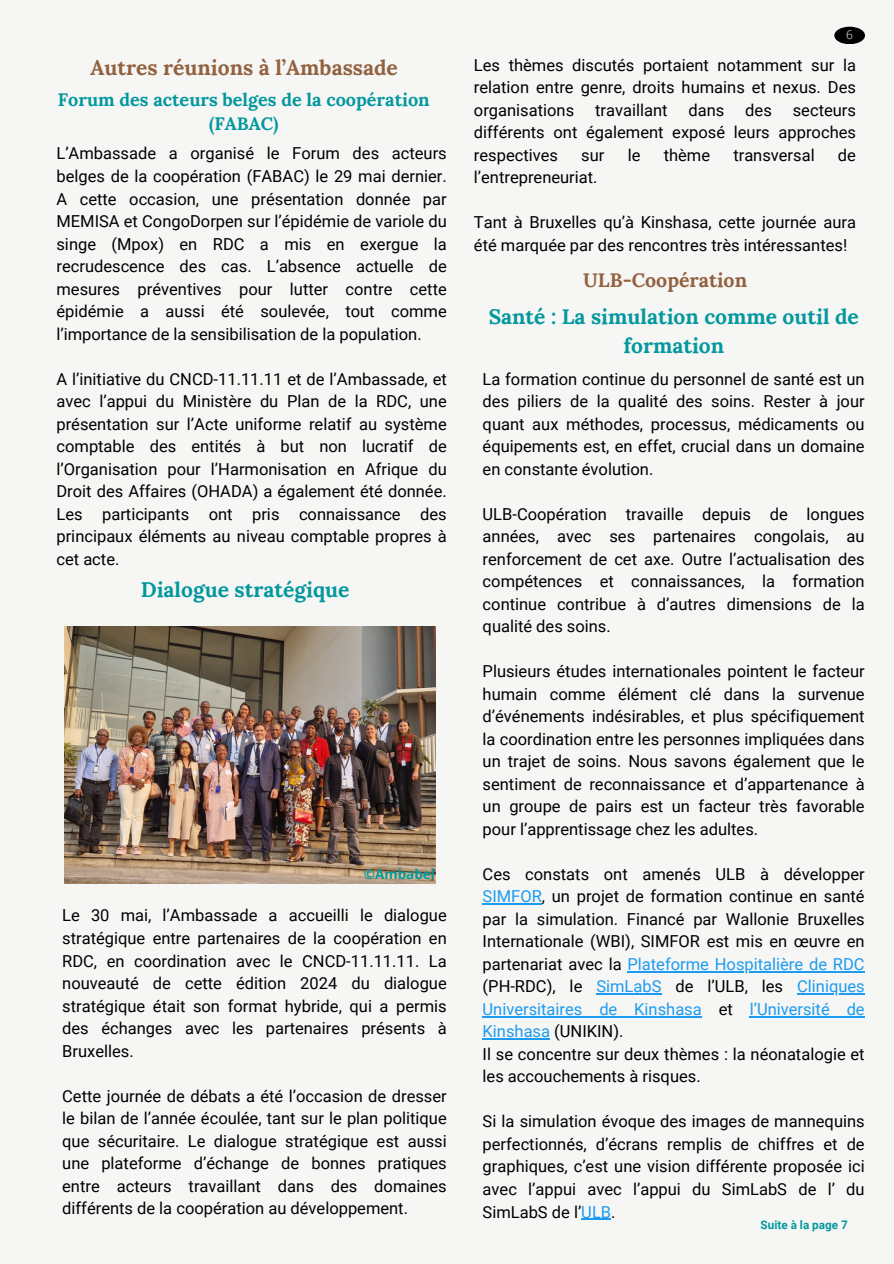
<style>
.page{position:relative;width:894px;height:1264px;background:#fff}
.page>*{position:absolute;margin:0;border:0;box-sizing:border-box;transform-origin:0 0}
.t1{font:700 21px/29.2px "Lora";color:#03989e;text-align:center}
.t2{font:700 21px "Lora";color:#92613f}
.t3{font:700 19.5px "Lora";color:#92613f}
.t4{font:700 18px/24.8px "Lora";color:#03989e;text-align:center}
.t5{font:16.5px/22.5px "Roboto";color:#000;text-align:justify}
.t6{font:700 13.5px "Open Sans";color:#03989e}
.t7{font:300 12px "Open Sans";color:#f6f6f4}
.t8{font:700 11.7px "Roboto";color:#03989e}
.s1{color:#1d9bf0}
</style>
<div class="page">
<div style="left:0;top:0;width:893px;height:1263px;background:#f6f6f4"></div>
<div style="left:834px;top:27px;width:30px;height:17px;background:#000;border-radius:50%"></div>
<img style="left:64px;top:626px;width:371px;height:257px">
<hr style="left:482px;top:903px;width:59px;height:1px;background:#1d9bf0">
<hr style="left:627px;top:971px;width:237px;height:1px;background:#1d9bf0">
<hr style="left:596px;top:993px;width:65px;height:1px;background:#1d9bf0">
<hr style="left:796px;top:993px;width:68px;height:1px;background:#1d9bf0">
<hr style="left:482px;top:1016px;width:219px;height:1px;background:#1d9bf0">
<hr style="left:749px;top:1016px;width:115px;height:1px;background:#1d9bf0">
<hr style="left:482px;top:1038px;width:68px;height:1px;background:#1d9bf0">
<hr style="left:581px;top:1218px;width:30px;height:1px;background:#1d9bf0">
<h3 class="t2" style="left:90px;top:54px;width:309px">Autres réunions à l’Ambassade</h3>
<h3 class="t4" style="left:58px;top:87px;width:373px">Forum des acteurs belges de la coopération (FABAC)</h3>
<p class="t5" style="left:56px;top:143px;width:391px">L’Ambassade a organisé le Forum des acteurs belges de la coopération (FABAC) le 29 mai dernier.<br>A cette occasion, une présentation donnée par MEMISA et CongoDorpen sur l’épidémie de variole du singe (Mpox) en RDC a mis en exergue la recrudescence des cas. L’absence actuelle de mesures préventives pour lutter contre cette épidémie a aussi été soulevée, tout comme l’importance de la sensibilisation de la population.</p>
<h4 class="t5" style="left:56px;top:368px;width:391px">A l’initiative du CNCD-11.11.11 et de l’Ambassade, et avec l’appui du Ministère du Plan de la RDC, une présentation sur l’Acte uniforme relatif au système comptable des entités à but non lucratif de l’Organisation pour l’Harmonisation en Afrique du Droit des Affaires (OHADA) a également été donnée.<br>Les participants ont pris connaissance des principaux éléments au niveau comptable propres à cet acte.</h4>
<h3 class="t1" style="left:141px;top:574px;width:210px">Dialogue stratégique</h3>
<h3 class="t6" style="left:364px;top:865px;width:73px">©Ambabel</h3>
<p class="t5" style="left:62px;top:904px;width:386px">Le 30 mai, l’Ambassade a accueilli le dialogue stratégique entre partenaires de la coopération en RDC, en coordination avec le CNCD-11.11.11. La nouveauté de cette édition 2024 du dialogue stratégique était son format hybride, qui a permis des échanges avec les partenaires présents à Bruxelles.</p>
<h3 class="t5" style="left:62px;top:1084px;width:386px">Cette journée de débats a été l’occasion de dresser le bilan de l’année écoulée, tant sur le plan politique que sécuritaire. Le dialogue stratégique est aussi une plateforme d’échange de bonnes pratiques entre acteurs travaillant dans des domaines différents de la coopération au développement.</h3>
<h2 class="t7" style="left:846px;top:27px;width:8px">6</h2>
<h3 class="t5" style="left:474px;top:54px;width:383px">Les thèmes discutés portaient notamment sur la relation entre genre, droits humains et nexus. Des organisations</h3>
<h3 class="t5" style="left:595px;top:99px;width:74px">travaillant</h3>
<h3 class="t5" style="left:688px;top:99px;width:37px">dans</h3>
<h3 class="t5" style="left:745px;top:99px;width:28px">des</h3>
<h3 class="t5" style="left:474px;top:99px;width:383px;text-indent:319px">secteurs différents ont également exposé leurs approches respectives</h3>
<h3 class="t5" style="left:581px;top:144px;width:25px">sur</h3>
<h3 class="t5" style="left:627px;top:144px;width:14px">le</h3>
<h3 class="t5" style="left:663px;top:144px;width:48px">thème</h3>
<h3 class="t5" style="left:733px;top:144px;width:83px">transversal</h3>
<h3 class="t5" style="left:837px;top:144px;width:20px">de</h3>
<h3 class="t5" style="left:474px;top:166px;width:125px">l’entrepreneuriat.</h3>
<h1 class="t5" style="left:474px;top:211px;width:383px">Tant à Bruxelles qu’à Kinshasa, cette journée aura été marquée par des rencontres très intéressantes!</h1>
<h1 class="t3" style="left:583px;top:267px;width:165px">ULB-Coopération</h1>
<h1 class="t1" style="left:488px;top:302px;width:371px">Santé : La simulation comme outil de formation</h1>
<h3 class="t5" style="left:482px;top:368px;width:383px">La formation continue du personnel de santé est un des piliers de la qualité des soins. Rester à jour quant aux méthodes, processus, médicaments ou équipements est, en effet, crucial dans un domaine en constante évolution.</h3>
<h3 class="t5" style="left:482px;top:503px;width:383px">ULB-Coopération travaille depuis de longues années, avec ses partenaires congolais, au renforcement de cet axe. Outre l’actualisation des compétences et connaissances, la formation continue contribue à d’autres dimensions de la qualité des soins.</h3>
<h3 class="t5" style="left:482px;top:660px;width:383px">Plusieurs études internationales pointent le facteur humain comme élément clé dans la survenue d’événements indésirables, et plus spécifiquement la coordination entre les personnes impliquées dans un trajet de soins. Nous savons également que le sentiment de reconnaissance et d’appartenance à un groupe de pairs est un facteur très favorable pour l’apprentissage chez les adultes.</h3>
<h3 class="t5" style="left:482px;top:863px;width:383px">Ces constats ont amenés ULB à développer <span class="s1">SIMFOR</span>, un projet de formation continue en santé par la simulation. Financé par Wallonie Bruxelles Internationale (WBI), SIMFOR est mis en œuvre en partenariat avec la <span class="s1">Plateforme Hospitalière de RDC</span></h3>
<h3 class="t5" style="left:482px;top:975px;width:302px">(PH-RDC), le <span class="s1">SimLabS</span> de l’ULB, les</h3>
<p class="t5" style="left:482px;top:975px;width:383px;text-align:left;text-indent:314px"><span class="s1">Cliniques<br>Universitaires de Kinshasa</span> et <span class="s1">l’Université de<br>Kinshasa</span> (UNIKIN).<br>Il se concentre sur deux thèmes : la néonatalogie et les accouchements à risques.</p>
<p class="t5" style="left:482px;top:1110px;width:383px">Si la simulation évoque des images de mannequins perfectionnés, d’écrans remplis de chiffres et de graphiques, c’est une vision différente proposée ici avec l’appui avec l’appui du SimLabS de l’ du SimLabS de l’<span class="s1">ULB</span>.</p>
<p class="t8" style="left:760px;top:1217px;width:89px">Suite à la page 7</p>
</div>
